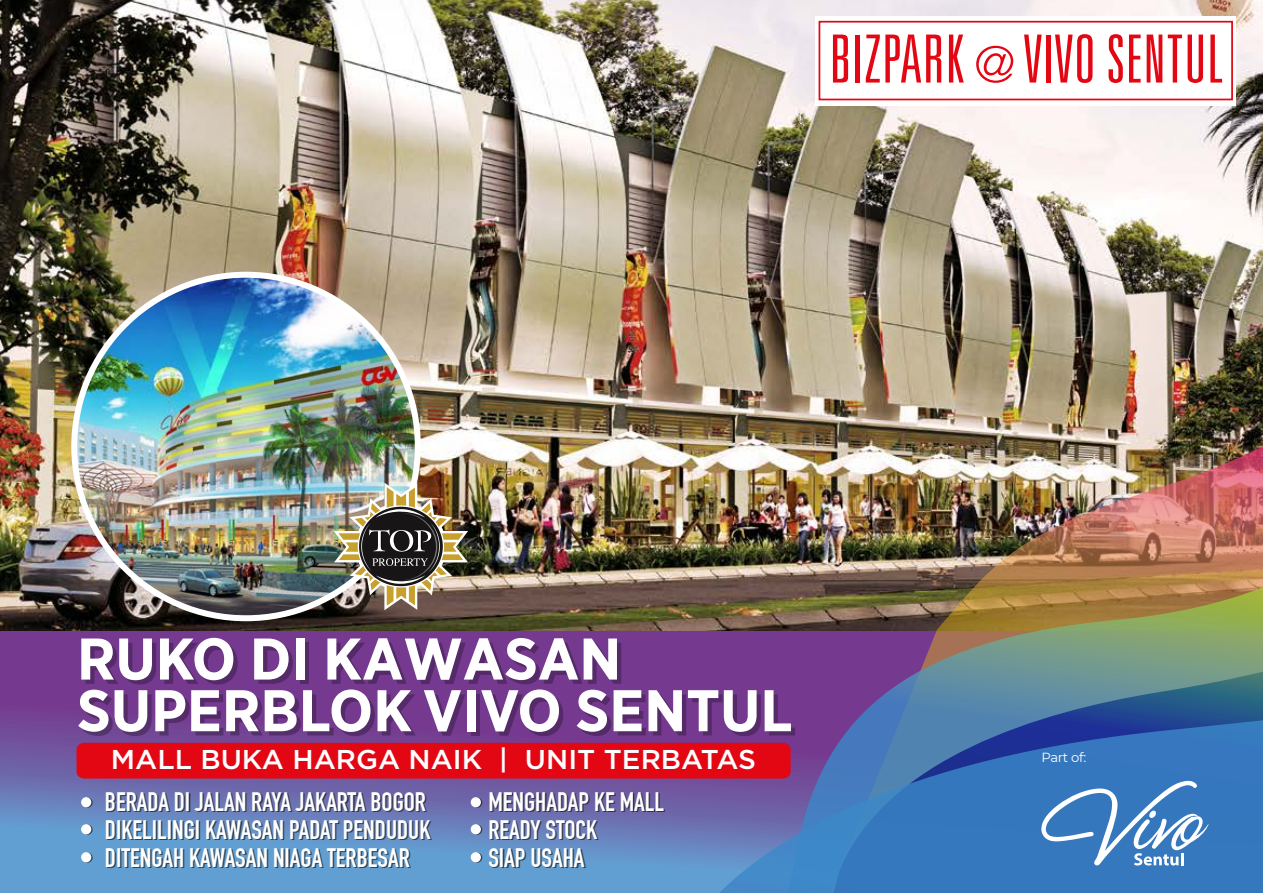
<style>
.page{position:relative;width:1263px;height:893px;background:#fff}
.page>*{position:absolute;margin:0;border:0;box-sizing:border-box;transform-origin:0 0}
.t1{font:700 58.65px/51.6px "Gotham Narrow";color:#fff;scale:1.05 1}
.t2{font:500 27.15px "Gotham";color:#fff}
.t3{font:26.1px/28px "DIN Engschrift";color:#fff}
.t4{font:13.2px "Montserrat";letter-spacing:-.025em;color:#fff}
</style>
<div class="page">
<svg style="left:0;top:630px;width:711px;height:263px;background:#6d62a9"></svg>
<img style="left:0;top:0;width:1263px;height:630px">
<img style="left:711px;top:261px;width:552px;height:379px">
<svg style="left:613px;top:640px;width:650px;height:253px;background:#536ca8"></svg>
<div style="left:71px;top:272px;width:350px;height:349px;border:12px solid #fff;border-radius:50%"></div>
<img style="left:77px;top:278px;width:338px;height:337px;border-radius:169px">
<svg style="left:82px;top:798px;width:11px;height:10px"></svg>
<svg style="left:82px;top:825px;width:11px;height:10px"></svg>
<svg style="left:82px;top:853px;width:11px;height:10px"></svg>
<svg style="left:472px;top:798px;width:10px;height:10px"></svg>
<svg style="left:472px;top:825px;width:10px;height:10px"></svg>
<svg style="left:472px;top:853px;width:10px;height:10px"></svg>
<div style="left:81px;top:797px;width:10px;height:10px;background:#fff;border-radius:50%"></div>
<div style="left:81px;top:824px;width:10px;height:10px;background:#fff;border-radius:50%"></div>
<div style="left:81px;top:852px;width:10px;height:10px;background:#fff;border-radius:50%"></div>
<div style="left:471px;top:797px;width:10px;height:10px;background:#fff;border-radius:50%"></div>
<div style="left:471px;top:824px;width:10px;height:10px;background:#fff;border-radius:50%"></div>
<div style="left:471px;top:852px;width:10px;height:10px;background:#fff;border-radius:50%"></div>
<div style="left:77px;top:743px;width:714px;height:36px;background:#e30613"></div>
<svg style="left:1041px;top:781px;width:167px;height:84px"></svg>
<img style="left:334px;top:483px;width:134px;height:127px">
<div style="left:816px;top:16px;width:420px;height:89px;background:#fff"></div>
<svg style="left:833px;top:35px;width:15px;height:48px"></svg>
<hr style="left:856px;top:35px;width:4px;height:48px;background:#e30613">
<svg style="left:866px;top:35px;width:75px;height:48px"></svg>
<svg style="left:949px;top:35px;width:15px;height:48px"></svg>
<svg style="left:976px;top:46px;width:37px;height:37px"></svg>
<svg style="left:1024px;top:35px;width:18px;height:48px"></svg>
<hr style="left:1046px;top:35px;width:4px;height:48px;background:#e30613">
<svg style="left:1055px;top:34px;width:37px;height:49px"></svg>
<svg style="left:1108px;top:34px;width:15px;height:49px"></svg>
<svg style="left:1129px;top:35px;width:11px;height:48px"></svg>
<svg style="left:1147px;top:35px;width:15px;height:48px"></svg>
<svg style="left:1168px;top:35px;width:35px;height:48px"></svg>
<svg style="left:1210px;top:35px;width:12px;height:48px"></svg>
<div style="left:818px;top:21px;width:415px;height:79px;border:2px solid #e30613"></div>
<h1 class="t1" style="left:77px;top:633px;width:683px">RUKO DI KAWASAN<br>SUPERBLOK VIVO SENTUL</h1>
<p class="t2" style="left:111px;top:744px;width:647px">MALL BUKA HARGA NAIK | UNIT TERBATAS</p>
<p class="t4" style="left:1041px;top:749px;width:46px">Part of:</p>
<p class="t3" style="left:105px;top:788px;width:327px">BERADA DI JALAN RAYA JAKARTA BOGOR<br>DIKELILINGI KAWASAN PADAT PENDUDUK<br>DITENGAH KAWASAN NIAGA TERBESAR</p>
<p class="t3" style="left:488px;top:788px;width:177px">MENGHADAP KE MALL<br>READY STOCK<br>SIAP USAHA</p>
</div>
